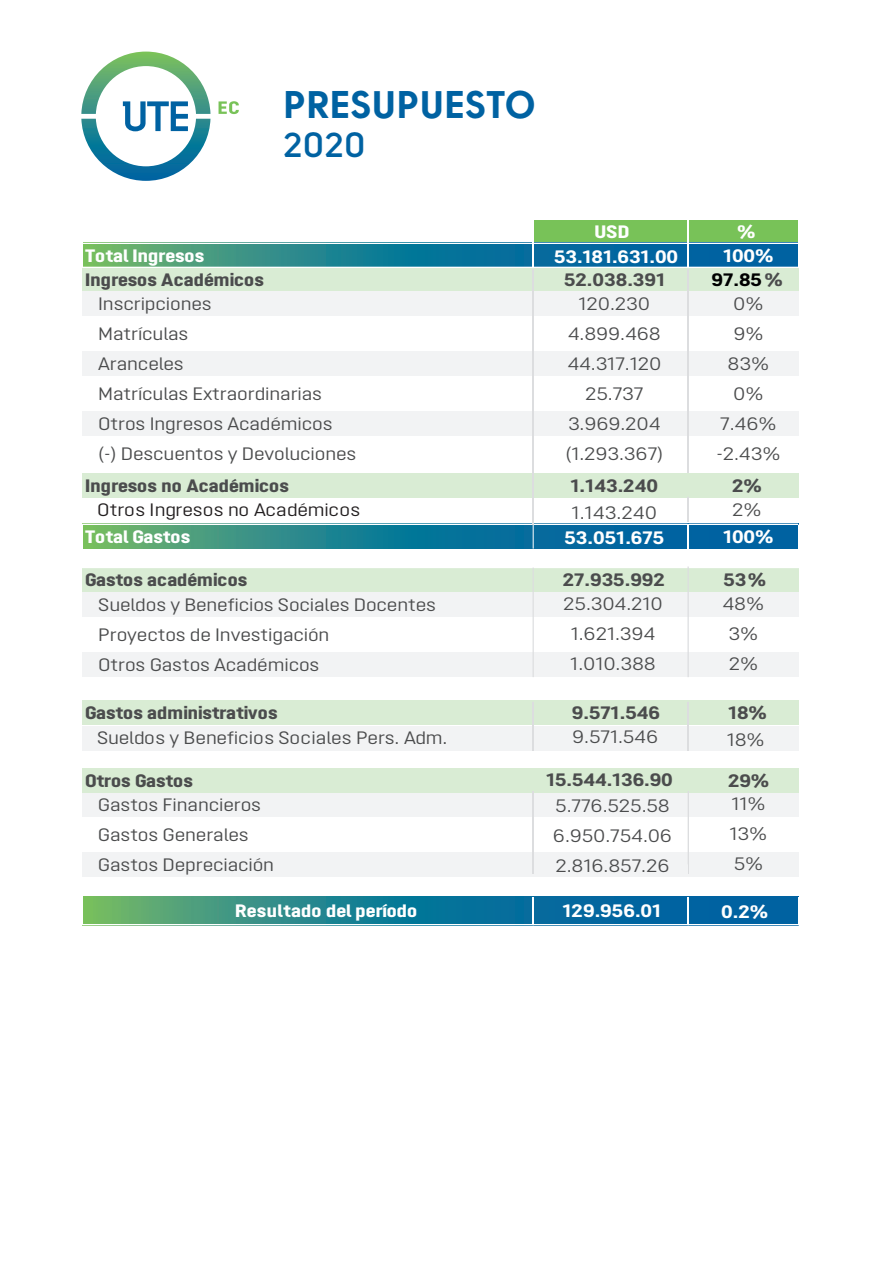
<style>
.page{position:relative;width:893px;height:1263px;background:#fff}
.page>*{position:absolute;margin:0;border:0;box-sizing:border-box;transform-origin:0 0}
.t1{font:38.4px "Solomon Sans Bold";color:#0062a2}
.t2{font:700 35.1px "Solomon Sans Semi";color:#0062a2}
.t3{font:18px/30px "Opinion Pro Extended";letter-spacing:-.005em;color:#4b4c4d;text-align:center}
.t4{font:800 18px "Opinion Pro Extended";color:#4b4c4d}
.t5{font:800 18px "Opinion Pro Extended";color:#fff}
.t6{font:18px "Opinion Pro Extended";color:#231f20}
.t7{font:800 18px "Opinion Pro Extended";color:#000}
.s1{color:#4b4c4d}
</style>
<div class="page">
<div style="left:533px;top:220px;width:266px;height:24px;background:#78c258"></div>
<svg style="left:83px;top:244px;width:715px;height:23px;background:#207f93"></svg>
<div style="left:82px;top:267px;width:717px;height:25px;background:#d9ecd4"></div>
<div style="left:82px;top:291px;width:717px;height:25px;background:#f2f3f4"></div>
<div style="left:82px;top:592px;width:717px;height:25px;background:#f2f3f4"></div>
<div style="left:82px;top:725px;width:717px;height:25px;background:#f2f3f4"></div>
<div style="left:82px;top:792px;width:717px;height:25px;background:#f2f3f4"></div>
<div style="left:82px;top:852px;width:717px;height:25px;background:#f2f3f4"></div>
<div style="left:82px;top:652px;width:717px;height:24px;background:#f2f3f4"></div>
<div style="left:82px;top:351px;width:717px;height:25px;background:#f2f3f4"></div>
<div style="left:82px;top:411px;width:717px;height:25px;background:#f2f3f4"></div>
<svg style="left:83px;top:524px;width:716px;height:25px;background:#1d7d91"></svg>
<div style="left:82px;top:767px;width:717px;height:25px;background:#d9ecd4"></div>
<hr style="left:533px;top:220px;width:1px;height:48px;background:#fff">
<hr style="left:688px;top:220px;width:1px;height:48px;background:#fff">
<hr style="left:798px;top:220px;width:1px;height:48px;background:#fff">
<hr style="left:82px;top:524px;width:451px;height:1px;background:#fff">
<hr style="left:534px;top:524px;width:154px;height:1px;background:#fff">
<svg style="left:533px;top:525px;width:1px;height:23px"></svg>
<svg style="left:798px;top:525px;width:1px;height:24px"></svg>
<hr style="left:533px;top:791px;width:1px;height:83px;background:#dcdddf">
<hr style="left:688px;top:791px;width:1px;height:83px;background:#dcdddf">
<hr style="left:82px;top:243px;width:717px;height:1px;background:#fff">
<hr style="left:82px;top:267px;width:717px;height:1px;background:#fff">
<hr style="left:689px;top:524px;width:109px;height:1px;background:#fff">
<svg style="left:81px;top:52px;width:129px;height:129px"></svg>
<svg style="left:219px;top:101px;width:20px;height:13px"></svg>
<hr style="left:688px;top:269px;width:1px;height:228px;background:#dcdddf">
<div style="left:82px;top:473px;width:717px;height:25px;background:#d9ecd4"></div>
<svg style="left:688px;top:497px;width:1px;height:52px"></svg>
<div style="left:82px;top:567px;width:717px;height:25px;background:#d9ecd4"></div>
<hr style="left:82px;top:567px;width:717px;height:1px;background:#fff">
<hr style="left:533px;top:269px;width:1px;height:256px;background:#dcdddf">
<hr style="left:533px;top:568px;width:1px;height:108px;background:#dcdddf">
<hr style="left:687px;top:567px;width:2px;height:109px;background:#dcdddf">
<div style="left:82px;top:700px;width:717px;height:25px;background:#d9ecd4"></div>
<hr style="left:533px;top:702px;width:1px;height:48px;background:#dcdddf">
<hr style="left:688px;top:702px;width:1px;height:48px;background:#dcdddf">
<svg style="left:83px;top:896px;width:716px;height:28px;background:#1d7d91"></svg>
<svg style="left:533px;top:897px;width:1px;height:27px"></svg>
<svg style="left:688px;top:897px;width:1px;height:27px"></svg>
<svg style="left:798px;top:897px;width:1px;height:27px"></svg>
<h1 class="t1" style="left:283px;top:82px;width:255px">PRESUPUESTO</h1>
<h2 class="t2" style="left:283px;top:125px;width:84px">2020</h2>
<p class="t5" style="left:594px;top:221px;width:37px">USD</p>
<p class="t5" style="left:737px;top:221px;width:20px">%</p>
<p class="t5" style="left:85px;top:245px;width:121px">Total Ingresos</p>
<p class="t5" style="left:723px;top:245px;width:52px">100%</p>
<p class="t4" style="left:85px;top:269px;width:180px">Ingresos Académicos</p>
<p class="t7" style="left:712px;top:269px;width:73px">97.85<span class="s1">%</span></p>
<p class="t5" style="left:554px;top:246px;width:126px">53.181.631.00</p>
<p class="t4" style="left:564px;top:269px;width:103px">52.038.391</p>
<p class="t3" style="left:716px;top:288px;width:65px">0%<br>9%<br>83%<br>0%<br>7.46% -2.43%</p>
<p class="t3" style="left:98px;top:288px;width:260px;text-align:left">Inscripciones<br>Matrículas<br>Aranceles<br>Matrículas Extraordinarias<br>Otros Ingresos Académicos<br>(-) Descuentos y Devoluciones</p>
<p class="t3" style="left:565px;top:288px;width:99px">120.230<br>4.899.468<br>44.317.120<br>25.737<br>3.969.204 (1.293.367)</p>
<p class="t4" style="left:85px;top:475px;width:205px">Ingresos no Académicos</p>
<p class="t4" style="left:732px;top:475px;width:31px">2%</p>
<p class="t6" style="left:97px;top:499px;width:265px">Otros Ingresos no Académicos</p>
<p class="t3" style="left:732px;top:494px;width:31px">2%</p>
<p class="t4" style="left:570px;top:475px;width:89px">1.143.240</p>
<p class="t3" style="left:572px;top:498px;width:87px">1.143.240</p>
<p class="t5" style="left:85px;top:526px;width:107px">Total Gastos</p>
<p class="t5" style="left:723px;top:526px;width:52px">100%</p>
<p class="t5" style="left:564px;top:527px;width:101px">53.051.675</p>
<p class="t4" style="left:85px;top:569px;width:164px">Gastos académicos</p>
<p class="t4" style="left:563px;top:569px;width:104px">27.935.992</p>
<p class="t4" style="left:724px;top:569px;width:44px">53%</p>
<p class="t3" style="left:98px;top:589px;width:339px;text-align:left">Sueldos y Beneficios Sociales Docentes<br>Proyectos de Investigación<br>Otros Gastos Académicos</p>
<p class="t3" style="left:563px;top:589px;width:101px">25.304.210<br>1.621.394<br>1.010.388</p>
<p class="t3" style="left:722px;top:589px;width:43px">48%<br>3%<br>2%</p>
<p class="t4" style="left:85px;top:702px;width:194px">Gastos administrativos</p>
<p class="t4" style="left:728px;top:702px;width:40px">18%</p>
<p class="t3" style="left:572px;top:722px;width:88px">9.571.546</p>
<p class="t4" style="left:572px;top:702px;width:90px">9.571.546</p>
<p class="t3" style="left:97px;top:722px;width:351px">Sueldos y Beneficios Sociales Pers. Adm.</p>
<p class="t4" style="left:85px;top:769px;width:109px">Otros Gastos</p>
<p class="t4" style="left:728px;top:769px;width:43px">29%</p>
<p class="t3" style="left:727px;top:725px;width:40px">18%</p>
<p class="t4" style="left:546px;top:769px;width:128px">15.544.136.90</p>
<p class="t3" style="left:98px;top:789px;width:178px;text-align:left">Gastos Financieros<br>Gastos Generales<br>Gastos Depreciación</p>
<p class="t3" style="left:730px;top:788px;width:39px;text-align:justify">11% 13% 5%</p>
<p class="t5" style="left:562px;top:900px;width:100px">129.956.01</p>
<p class="t5" style="left:721px;top:901px;width:49px">0.2%</p>
<p class="t3" style="left:553px;top:790px;width:121px;text-align:left">5.776.525.58<br>6.950.754.06<br>2.816.857.26</p>
<p class="t5" style="left:235px;top:900px;width:184px">Resultado del período</p>
</div>
